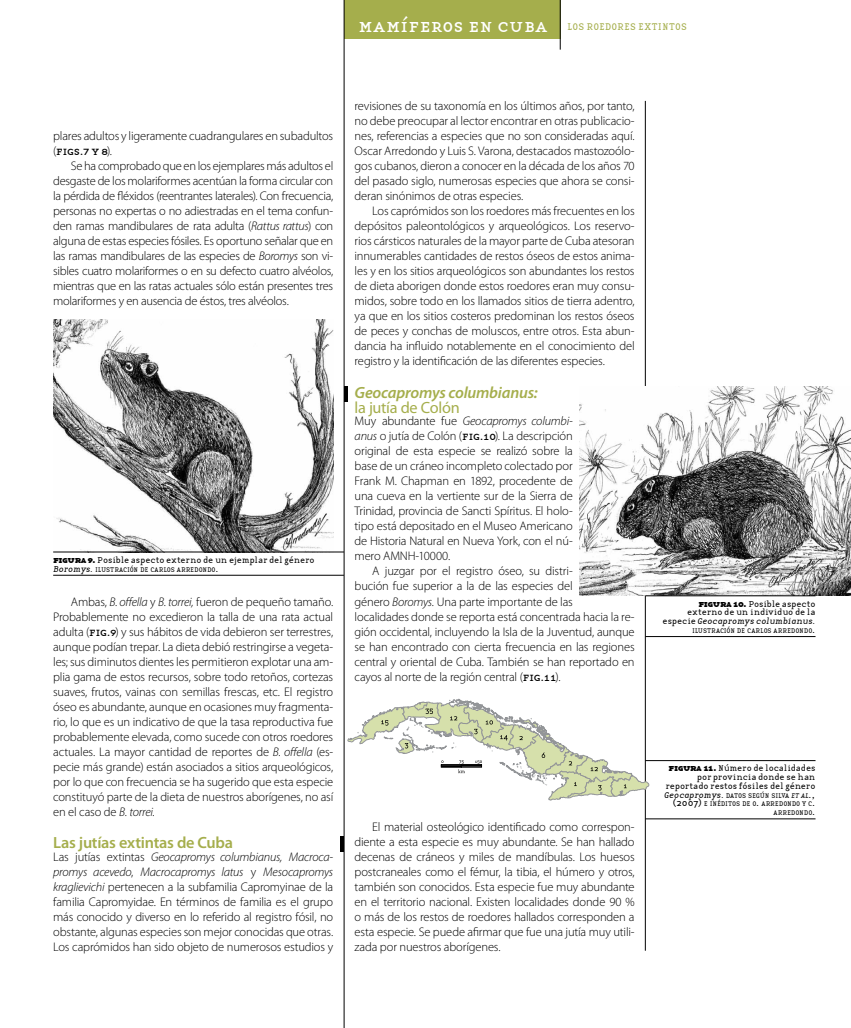
<style>
.page{position:relative;width:851px;height:1028px;background:#fff}
.page>*{position:absolute;margin:0;border:0;box-sizing:border-box;transform-origin:0 0}
.t1{font:600 16.25px "Myriad Pro";letter-spacing:-.02em;color:#a5ae4c}
.t2{font:italic 600 16.25px "Myriad Pro";letter-spacing:-.015em;color:#a5ae4c}
.t3{font:16.25px "Myriad Pro";letter-spacing:-.025em;color:#a5ae4c}
.t4{font:300 12.5px/15px "Myriad Pro";letter-spacing:-.015em;color:#000;text-align:justify}
.t5{font:12.5px "Base Twelve Serif Smallcaps";color:#000}
.t6{font:10px "Base Twelve Serif";letter-spacing:.01em;color:#a5ae4c}
.t7{font:8.75px/8.8px "Base Twelve Serif";letter-spacing:-.005em;color:#000;text-align:right}
.t8{font:8.75px "Base Twelve Serif I";letter-spacing:-.01em;color:#000}
.t9{font:7px/8.8px "Base Twelve Serif";letter-spacing:-.02em;color:#000;text-align:right}
.s1{font-family:"Base Twelve Serif Smallcaps";font-size:20px;color:#fff}
.s2{font-family:"Myriad Pro";font-weight:300}
.s3{font-style:italic}
.s4{font-family:"Base Twelve Serif SCB";font-size:10px}
.s5{font-family:"Base Twelve Serif I";font-size:8.75px}
.s6{font-size:10px}
.s7{font-family:"Base Twelve Serif Smallcaps";font-weight:400}
.s8{font-family:"Base Twelve Serif"}
.s9{font-size:8.75px}
.s10{font-family:"Base Twelve Serif I"}
.s11{font-family:"Base Twelve Serif I";font-size:10px}
</style>
<div class="page">
<div style="left:344px;top:0;width:216px;height:39px;background:#a5ae4c"></div>
<hr style="left:560px;top:0;width:1px;height:50px;background:#000">
<img style="left:53px;top:320px;width:280px;height:232px">
<hr style="left:344px;top:0;width:1px;height:1028px;background:#000">
<hr style="left:645px;top:760px;width:170px;height:1px;background:#000">
<hr style="left:645px;top:818px;width:170px;height:1px;background:#000">
<hr style="left:645px;top:101px;width:1px;height:849px;background:#000">
<hr style="left:53px;top:552px;width:291px;height:1px;background:#000">
<hr style="left:53px;top:575px;width:291px;height:1px;background:#000">
<img style="left:580px;top:386px;width:270px;height:210px">
<hr style="left:645px;top:595px;width:170px;height:1px;background:#000">
<hr style="left:645px;top:636px;width:170px;height:1px;background:#000">
<hr style="left:340px;top:836px;width:4px;height:15px;background:#000">
<hr style="left:344px;top:386px;width:3px;height:15px;background:#000">
<svg style="left:348px;top:699px;width:300px;height:101px"></svg>
<p class="t6" style="left:358px;top:21px;width:329px"><span class="s1">mamíferos en cuba</span> Los roedores extintos</p>
<p class="t4" style="left:53px;top:128px;width:281px">plares adultos y ligeramente cuadrangulares en subadultos</p>
<p class="t5" style="left:53px;top:143px;width:60px"><span class="s2">(</span>figs.7 y 8<span class="s2">).</span></p>
<p class="t4" style="left:53px;top:158px;width:281px;text-indent:18px">Se ha comprobado que en los ejemplares más adultos el desgaste de los molariformes acentúan la forma circular con la pérdida de fléxidos (reentrantes laterales). Con frecuencia, personas no expertas o no adiestradas en el tema confun&shy;den ramas mandibulares de rata adulta (<span class="s3">Rattus rattus</span>) con alguna de estas especies fósiles. Es oportuno señalar que en las ramas mandibulares de las especies de <span class="s3">Boromys</span> son vi&shy;sibles cuatro molariformes o en su defecto cuatro alvéolos, mientras que en las ratas actuales sólo están presentes tres molariformes y en ausencia de éstos, tres alvéolos.</p>
<p class="t7" style="left:53px;top:555px;width:263px"><span class="s4">figura 9.</span> Posible aspecto externo de un ejemplar del género</p>
<p class="t9" style="left:53px;top:564px;width:167px"><span class="s5">Boromys.</span> ILUSTRACIÓN DE CARLOS ARREDONDO<span class="s6">.</span></p>
<p class="t4" style="left:53px;top:593px;width:281px;text-indent:18px">Ambas, <span class="s3">B. offella</span> y <span class="s3">B. torrei,</span> fueron de pequeño tamaño.<br>Probablemente no excedieron la talla de una rata actual adulta (<span class="s7">fig.9</span>) y sus hábitos de vida debieron ser terrestres, aunque podían trepar. La dieta debió restringirse a vegeta&shy;les; sus diminutos dientes les permitieron explotar una am&shy;plia gama de estos recursos, sobre todo retoños, cortezas suaves, frutos, vainas con semillas frescas, etc. El registro óseo es abundante, aunque en ocasiones muy fragmenta&shy;rio, lo que es un indicativo de que la tasa reproductiva fue probablemente elevada, como sucede con otros roedores actuales. La mayor cantidad de reportes de <span class="s3">B. offella</span> (es&shy;pecie más grande) están asociados a sitios arqueológicos, por lo que con frecuencia se ha sugerido que esta especie constituyó parte de la dieta de nuestros aborígenes, no así en el caso de <span class="s3">B. torrei.</span></p>
<h1 class="t1" style="left:53px;top:832px;width:181px">Las jutías extintas de Cuba</h1>
<p class="t4" style="left:53px;top:848px;width:281px">Las jutías extintas <span class="s3">Geocapromys columbianus, Macroca&shy;promys acevedo</span>, <span class="s3">Macrocapromys latus</span> y <span class="s3">Mesocapromys kraglievichi</span> pertenecen a la subfamilia Capromyinae de la familia Capromyidae. En términos de familia es el grupo más conocido y diverso en lo referido al registro fósil, no obstante, algunas especies son mejor conocidas que otras.<br>Los caprómidos han sido objeto de numerosos estudios y</p>
<p class="t4" style="left:354px;top:98px;width:281px">revisiones de su taxonomía en los últimos años, por tanto, no debe preocupar al lector encontrar en otras publicacio&shy;nes, referencias a especies que no son consideradas aquí.<br>Oscar Arredondo y Luis S. Varona, destacados mastozoólo&shy;gos cubanos, dieron a conocer en la década de los años 70 del pasado siglo, numerosas especies que ahora se consi&shy;deran sinónimos de otras especies.</p>
<p class="t4" style="left:354px;top:203px;width:281px;text-indent:18px">Los caprómidos son los roedores más frecuentes en los depósitos paleontológicos y arqueológicos. Los reservo&shy;rios cársticos naturales de la mayor parte de Cuba atesoran innumerables cantidades de restos óseos de estos anima&shy;les y en los sitios arqueológicos son abundantes los restos de dieta aborigen donde estos roedores eran muy consu&shy;midos, sobre todo en los llamados sitios de tierra adentro, ya que en los sitios costeros predominan los restos óseos de peces y conchas de moluscos, entre otros. Esta abun&shy;dancia ha influido notablemente en el conocimiento del registro y la identificación de las diferentes especies.</p>
<h1 class="t2" style="left:354px;top:382px;width:184px">Geocapromys columbianus:</h1>
<h1 class="t3" style="left:354px;top:397px;width:107px">la jutía de Colón</h1>
<p class="t4" style="left:354px;top:413px;width:220px">Muy abundante fue <span class="s3">Geocapromys columbi&shy;anus</span> o jutía de Colón (<span class="s7">fig.10</span>). La descripción original de esta especie se realizó sobre la base de un cráneo incompleto colectado por Frank M. Chapman en 1892, procedente de una cueva en la vertiente sur de la Sierra de Trinidad, provincia de Sancti Spíritus. El holo&shy;tipo está depositado en el Museo Americano de Historia Natural en Nueva York, con el nú&shy;mero AMNH-10000.</p>
<p class="t4" style="left:354px;top:563px;width:281px;text-align:left;text-indent:18px">A juzgar por el registro óseo, su distri-<br>bución fue superior a la de las especies del<br>género <span class="s3">Boromys.</span> Una parte importante de las<br>localidades donde se reporta está concentrada hacia la re&shy;gión occidental, incluyendo la Isla de la Juventud, aunque se han encontrado con cierta frecuencia en las regiones central y oriental de Cuba. También se han reportado en cayos al norte de la región central (<span class="s7">fig.11</span>).</p>
<p class="t4" style="left:354px;top:818px;width:281px;text-indent:18px">El material osteológico identificado como correspon&shy;diente a esta especie es muy abundante. Se han hallado decenas de cráneos y miles de mandíbulas. Los huesos postcraneales como el fémur, la tibia, el húmero y otros, también son conocidos. Esta especie fue muy abundante en el territorio nacional. Existen localidades donde 90 % o más de los restos de roedores hallados corresponden a esta especie. Se puede afirmar que fue una jutía muy utili&shy;zada por nuestros aborígenes.</p>
<p class="t7" style="left:687px;top:599px;width:130px"><span class="s4">figura 10.</span> Posible aspecto externo de un individuo de la</p>
<p class="t8" style="left:662px;top:615px;width:154px"><span class="s8">especie</span> Geocapromys columbianus<span class="s8">.</span></p>
<p class="t9" style="left:692px;top:626px;width:125px">ILUSTRACIÓN DE CARLOS ARREDONDO<span class="s6">.</span></p>
<p class="t7" style="left:665px;top:764px;width:151px"><span class="s4">figura 11.</span> Número de localidades por provincia donde se han reportado restos fósiles del género</p>
<p class="t9" style="left:664px;top:790px;width:153px"><span class="s5">Geocapromys</span><span class="s9">.</span> DATOS SEGÚN SILVA <span class="s10">et al</span><span class="s11">.</span><span class="s6">, (2007)</span> E INÉDITOS DE O<span class="s6">.</span> ARREDONDO Y C<span class="s6">.<br></span>ARREDONDO<span class="s6">.</span></p>
</div>
